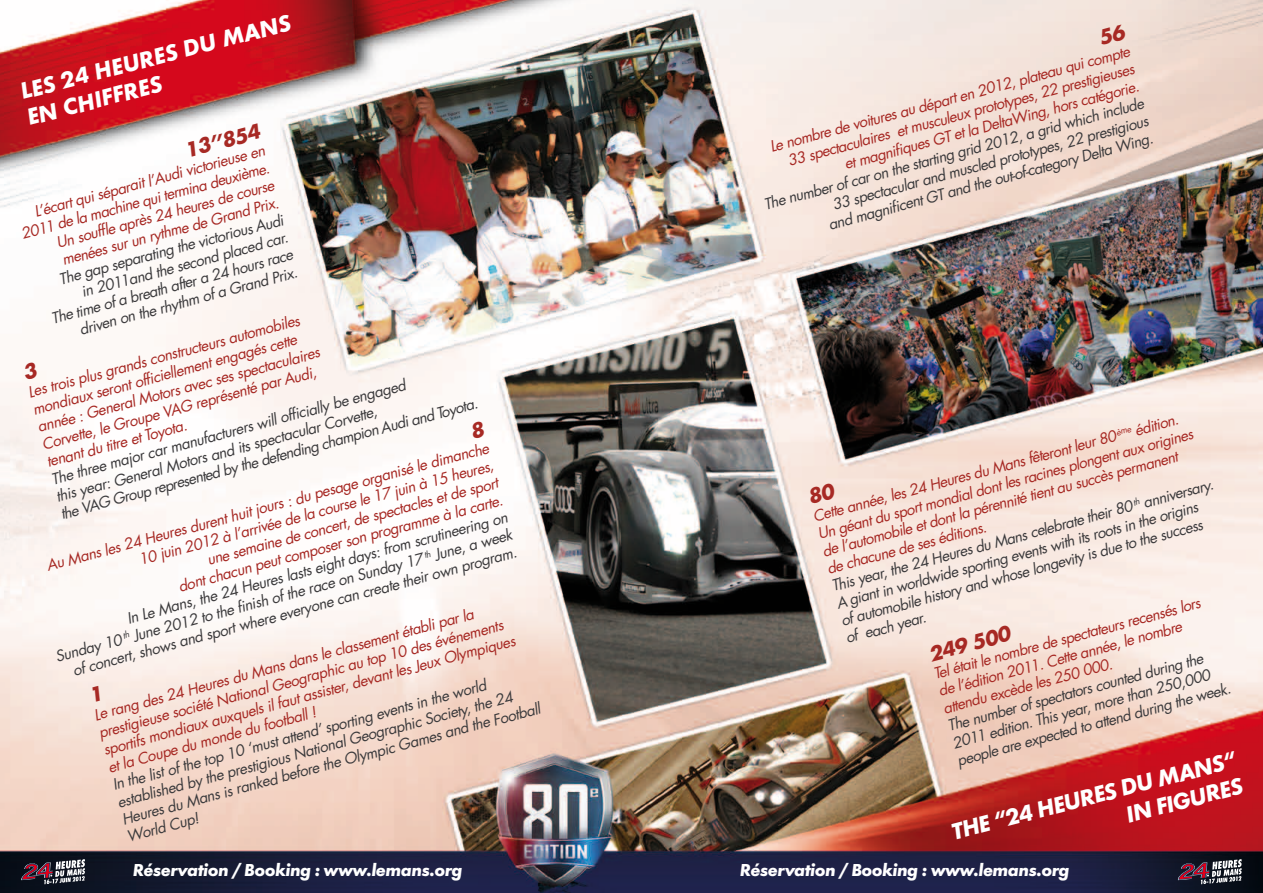
<style>
.page{position:relative;width:1263px;height:893px;background:#fff}
.page>*{position:absolute;margin:0;border:0;box-sizing:border-box;transform-origin:0 0}
.t1{font:italic 700 24px/26.5px "Futura T";color:#fff}
.t2{font:italic 700 19.5px "Futura";color:#a72924}
.t3{font:italic 700 18px "Futura T";color:#fff}
.t4{font:italic 15px/18px "Futura";color:#a72924}
.t5{font:italic 15px/18px "Futura";color:#3c3b3d;text-align:right}
.s1{color:#3c3b3d}
</style>
<div class="page">
<img style="left:0;top:0;width:1263px;height:893px">
<svg style="left:21px;top:859px;width:64px;height:25px;background:#5b4d59"></svg>
<svg style="left:1178px;top:859px;width:64px;height:25px;background:#5c4e5b"></svg>
<svg style="left:22px;top:362px;width:17px;height:18px"></svg>
<svg style="left:470px;top:420px;width:16px;height:19px"></svg>
<svg style="left:807px;top:482px;width:30px;height:23px"></svg>
<svg style="left:92px;top:686px;width:10px;height:16px"></svg>
<svg style="left:1098px;top:24px;width:29px;height:22px"></svg>
<h1 class="t1" style="left:17px;top:80px;width:280px;rotate:-15deg">Les 24 heures Du mans en chiffres</h1>
<h2 class="t2" style="left:181px;top:138px;width:79px;rotate:-15deg">13’’854</h2>
<p class="t4" style="left:14px;top:207px;width:258px;text-align:right;rotate:-15deg">L’écart qui séparait l’Audi victorieuse en 2011 de la machine qui termina deuxième.<br>Un souffl e après 24 heures de course menées sur un rythme de Grand Prix.</p>
<p class="t5" style="left:40px;top:275px;width:251px;rotate:-15deg">The gap separating the victorious Audi<br>in 2011and the second placed car.<br>The time of a breath after a 24 hours race driven on the rhythm of a Grand Prix.</p>
<p class="t4" style="left:26px;top:383px;width:293px;rotate:-15deg">Les trois plus grands constructeurs automobiles mondiaux seront offi ciellement engagés cette année : General Motors avec ses spectaculaires Corvette, le Groupe VAG représenté par Audi, tenant du titre et Toyota.</p>
<p class="t5" style="left:49px;top:470px;width:432px;text-align:left;rotate:-15deg">The three major car manufacturers will offi cially be engaged<br>this year: General Motors and its spectacular Corvette,<br>the VAG Group represented by the defending champion Audi and Toyota.</p>
<p class="t4" style="left:44px;top:557px;width:459px;text-align:right;rotate:-15deg">Au Mans les 24 Heures durent huit jours : du pesage organisé le dimanche 10 juin 2012 à l’arrivée de la course le 17 juin à 15 heures,<br>une semaine de concert, de spectacles et de sport<br>dont chacun peut composer son programme à la carte.</p>
<p class="t5" style="left:49px;top:630px;width:474px;rotate:-15deg">In Le Mans, the 24 Heures lasts eight days: from scrutineering on<br>Sunday 10 <sup>th</sup> June 2012 to the fi nish of the race on Sunday 17 <sup>th</sup> June, a week of concert, shows and sport where everyone can create their own program.</p>
<p class="t4" style="left:92px;top:706px;width:427px;rotate:-15deg">Le rang des 24 Heures du Mans dans le classement établi par la prestigieuse société National Geographic au top 10 des événements sportifs mondiaux auxquels il faut assister, devant les Jeux Olympiques et la Coupe du monde du football !</p>
<p class="t5" style="left:111px;top:776px;width:434px;text-align:left;rotate:-15deg">In the list of the top 10 ‘must attend’ sporting events in the world established by the prestigious National Geographic Society, the 24<br>Heures du Mans is ranked before the Olympic Games and the Football World Cup!</p>
<p class="t3" style="left:133px;top:860px;width:331px">Réservation / Booking : www.lemans.org</p>
<p class="t4" style="left:768px;top:138px;width:373px;text-align:right;rotate:-15deg">Le nombre de voitures au départ en 2012, plateau qui compte<br>33 spectaculaires et musculeux prototypes, 22 prestigieuses et magnifi ques GT et la DeltaWing, hors catégorie.</p>
<p class="t5" style="left:762px;top:195px;width:394px;rotate:-15deg">The number of car on the starting grid 2012, a grid which include<br>33 spectacular and muscled prototypes, 22 prestigious<br>and magnifi cent GT and the out-of-category Delta Wing.</p>
<p class="t4" style="left:811px;top:507px;width:396px;rotate:-15deg">Cette année, les 24 Heures du Mans fêteront leur 80<sup>ème</sup> édition.<br>Un géant du sport mondial dont les racines plongent aux origines de l’automobile et dont la pérennité tient au succès permanent<br>de chacune de ses éditions.<br><span class="s1">This year, the 24 Heures du Mans celebrate their 80</span> <sup>th</sup> <span class="s1">anniversary.<br>A giant in worldwide sporting events with its roots in the origins<br>of automobile history and whose longevity is due to the success<br>of each year.</span></p>
<p class="t4" style="left:932px;top:665px;width:277px;rotate:-15deg">Tel était le nombre de spectateurs recensés lors de l’édition 2011. Cette année, le nombre attendu excède les 250 000.</p>
<h2 class="t2" style="left:925px;top:641px;width:85px;rotate:-15deg">249 500</h2>
<p class="t5" style="left:946px;top:717px;width:284px;text-align:left;rotate:-15deg">The number of spectators counted during the<br>2011 edition. This year, more than 250,000 people are expected to attend during the week.</p>
<h1 class="t1" style="left:949px;top:820px;width:294px;line-height:27.8px;text-align:right;rotate:-15deg">The “24 heures Du mans“<br>In figures</h1>
<p class="t3" style="left:740px;top:860px;width:331px">Réservation / Booking : www.lemans.org</p>
</div>
